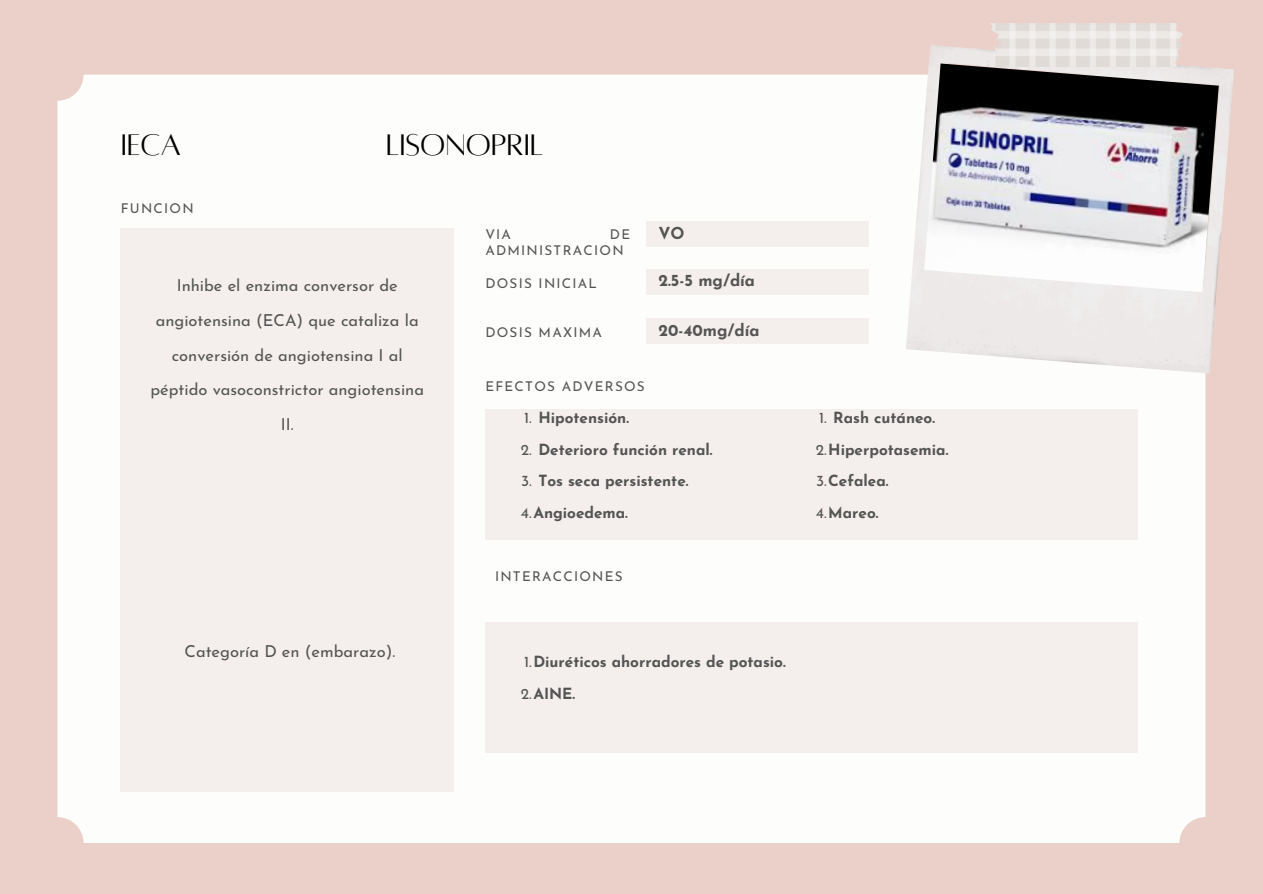
<style>
.page{position:relative;width:1263px;height:894px;background:#fff}
.page>*{position:absolute;margin:0;border:0;box-sizing:border-box;transform-origin:0 0}
.t1{font:32.85px "Alta regular";color:#000}
.t2{font:16.5px/34.8px "Josefin Sans";color:#545454;text-align:center}
.t3{font:700 16.5px "Josefin Sans";color:#545454}
.t4{font:700 15.45px "Josefin Sans";color:#545454}
.t5{font:13.5px/15.8px "Josefin Sans";letter-spacing:.09em;color:#545454}
.s1{font-weight:400}
</style>
<div class="page">
<div style="left:0;top:0;width:1263px;height:893px;background:#ead0c8"></div>
<div style="left:57px;top:75px;width:1148px;height:768px;background:#fdfdfc;border-radius:26px"></div>
<div style="left:121px;top:228px;width:333px;height:563px;background:#f4efec"></div>
<div style="left:485px;top:409px;width:653px;height:130px;background:#f4efec"></div>
<div style="left:647px;top:221px;width:222px;height:26px;background:#f4efec"></div>
<div style="left:647px;top:269px;width:222px;height:25px;background:#f4efec"></div>
<div style="left:647px;top:318px;width:222px;height:25px;background:#f4efec"></div>
<img style="left:906px;top:45px;width:328px;height:328px">
<img style="left:924px;top:63px;width:295px;height:229px">
<img style="left:984px;top:24px;width:198px;height:42px">
<div style="left:485px;top:622px;width:653px;height:130px;background:#f4efec"></div>
<h1 class="t1" style="left:121px;top:129px;width:62px">IECA</h1>
<h1 class="t1" style="left:386px;top:129px;width:159px">LISONOPRIL</h1>
<p class="t5" style="left:121px;top:201px;width:74px">FUNCION</p>
<p class="t2" style="left:150px;top:269px;width:275px">Inhibe el enzima conversor de angiotensina (ECA) que cataliza la conversión de angiotensina I al péptido vasoconstrictor angiotensina<br>II.</p>
<p class="t2" style="left:185px;top:635px;width:212px">Categoría D en (embarazo).</p>
<h4 class="t5" style="left:485px;top:228px;width:27px">VIA</h4>
<h4 class="t5" style="left:485px;top:228px;width:146px;text-indent:125px">DE<br>ADMINISTRACION</h4>
<h4 class="t5" style="left:485px;top:277px;width:113px">DOSIS INICIAL</h4>
<p class="t5" style="left:485px;top:326px;width:118px">DOSIS MAXIMA</p>
<p class="t3" style="left:658px;top:227px;width:28px">VO</p>
<p class="t3" style="left:658px;top:273px;width:98px">2.5-5 mg/día</p>
<p class="t3" style="left:658px;top:323px;width:103px">20-40mg/día</p>
<p class="t5" style="left:485px;top:379px;width:161px">EFECTOS ADVERSOS</p>
<p class="t4" style="left:524px;top:411px;width:106px"><span class="s1">1.</span> Hipotensión.</p>
<p class="t4" style="left:521px;top:443px;width:193px"><span class="s1">2.</span> Deterioro función renal.</p>
<p class="t4" style="left:521px;top:474px;width:169px"><span class="s1">3.</span> Tos seca persistente.</p>
<p class="t4" style="left:521px;top:506px;width:108px"><span class="s1">4.</span>Angioedema.</p>
<p class="t5" style="left:495px;top:569px;width:129px">INTERACCIONES</p>
<p class="t4" style="left:524px;top:655px;width:263px"><span class="s1">1.</span>Diuréticos ahorradores de potasio.</p>
<p class="t4" style="left:521px;top:687px;width:56px"><span class="s1">2.</span>AINE.</p>
<p class="t4" style="left:819px;top:411px;width:118px"><span class="s1">1.</span> Rash cutáneo.</p>
<p class="t4" style="left:816px;top:443px;width:134px"><span class="s1">2.</span>Hiperpotasemia.</p>
<p class="t4" style="left:816px;top:474px;width:74px"><span class="s1">3.</span>Cefalea.</p>
<p class="t4" style="left:816px;top:506px;width:64px"><span class="s1">4.</span>Mareo.</p>
</div>
